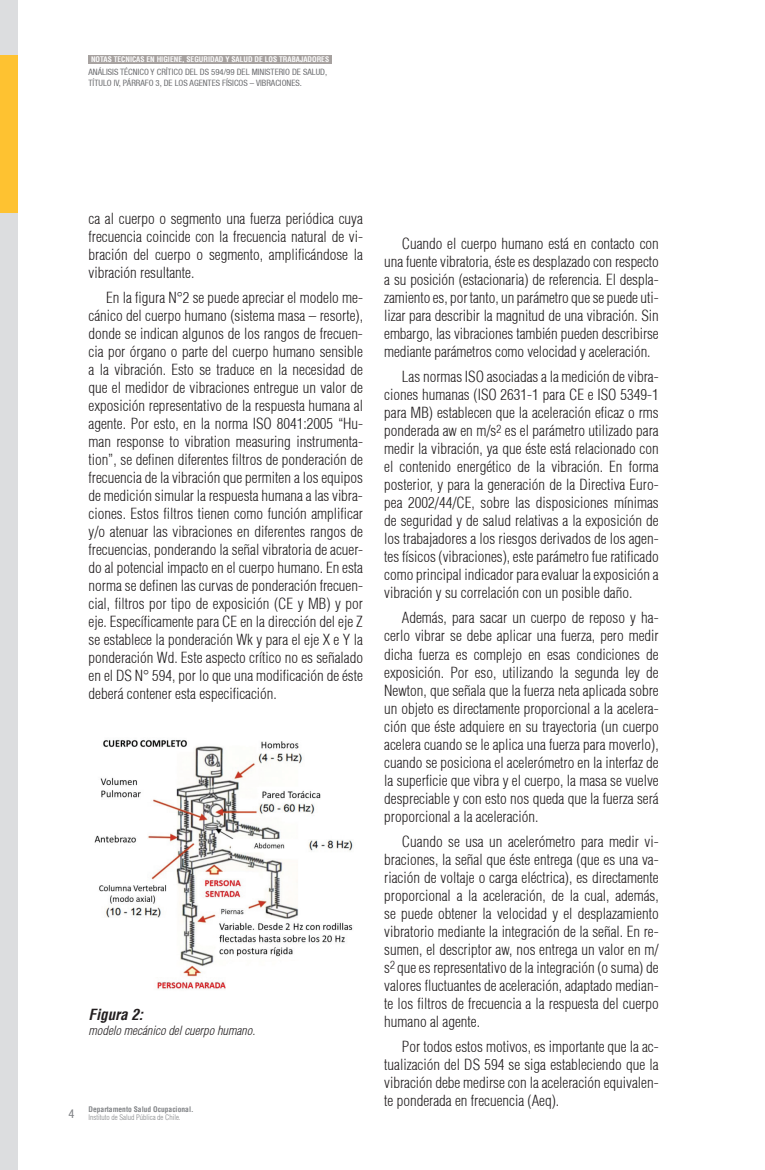
<style>
.page{position:relative;width:765px;height:1170px;background:#fff}
.page>*{position:absolute;margin:0;border:0;box-sizing:border-box;transform-origin:0 0}
.t1{font:300 condensed 15px/18px "Helvetica";color:#231f20;text-align:justify}
.t2{font:italic 700 condensed 15px "Helvetica";color:#231f20}
.t3{font:italic 300 condensed 12.5px "Helvetica";color:#231f20}
.t4{font:condensed 12.5px "Helvetica 57";color:#808285}
.t5{font:condensed 8.75px/10.5px "Helvetica 57";color:#6c6d70}
.t6{font:700 condensed 7.5px "Helvetica";color:#fff}
.t7{font:300 condensed 7.5px "Helvetica";color:#808285}
.t8{font:700 condensed 7.5px "Helvetica";color:#808285}
</style>
<div class="page">
<div style="left:0;top:0;width:18px;height:1169px;background:#dcdddf"></div>
<div style="left:0;top:55px;width:18px;height:158px;background:#fec231"></div>
<div style="left:89px;top:55px;width:243px;height:9px;background:#a7a2a0"></div>
<img style="left:94px;top:740px;width:259px;height:250px">
<p class="t6" style="left:91px;top:55px;width:240px">NOTAS TECNICAS EN HIGIENE, SEGURIDAD Y SALUD DE LOS TRABAJADORES</p>
<p class="t5" style="left:89px;top:67px;width:240px">ANÁLISIS TÉCNICO Y CRÍTICO DEL DS 594/99 DEL MINISTERIO DE SALUD,<br>TÍTULO IV, PÁRRAFO 3, DE LOS AGENTES FÍSICOS – VIBRACIONES.</p>
<p class="t1" style="left:89px;top:209px;width:276px">ca al cuerpo o segmento una fuerza periódica cuya frecuencia coincide con la frecuencia natural de vi&shy;bración del cuerpo o segmento, amplificándose la vibración resultante.</p>
<p class="t1" style="left:89px;top:288px;width:276px;text-indent:18px">En la figura N°2 se puede apreciar el modelo me&shy;cánico del cuerpo humano (sistema masa – resorte), donde se indican algunos de los rangos de frecuen&shy;cia por órgano o parte del cuerpo humano sensible a la vibración. Esto se traduce en la necesidad de que el medidor de vibraciones entregue un valor de exposición representativo de la respuesta humana al agente. Por esto, en la norma ISO 8041:2005 “Hu&shy;man response to vibration measuring instrumenta&shy;tion”, se definen diferentes filtros de ponderación de frecuencia de la vibración que permiten a los equipos de medición simular la respuesta humana a las vibra&shy;ciones. Estos filtros tienen como función amplificar y/o atenuar las vibraciones en diferentes rangos de frecuencias, ponderando la señal vibratoria de acuer&shy;do al potencial impacto en el cuerpo humano. En esta norma se definen las curvas de ponderación frecuen&shy;cial, filtros por tipo de exposición (CE y MB) y por eje. Específicamente para CE en la dirección del eje Z se establece la ponderación Wk y para el eje X e Y la ponderación Wd. Este aspecto crítico no es señalado en el DS N° 594, por lo que una modificación de éste deberá contener esta especificación.</p>
<p class="t2" style="left:89px;top:1005px;width:56px">Figura 2:</p>
<p class="t3" style="left:89px;top:1022px;width:168px">modelo mecánico del cuerpo humano.</p>
<p class="t4" style="left:68px;top:1105px;width:7px">4</p>
<p class="t8" style="left:89px;top:1104px;width:107px">Departamento Salud Ocupacional.</p>
<p class="t7" style="left:89px;top:1112px;width:94px">Instituto de Salud Pública de Chile.</p>
<p class="t1" style="left:384px;top:234px;width:276px;text-indent:18px">Cuando el cuerpo humano está en contacto con una fuente vibratoria, éste es desplazado con respecto a su posición (estacionaria) de referencia. El despla&shy;zamiento es, por tanto, un parámetro que se puede uti&shy;lizar para describir la magnitud de una vibración. Sin embargo, las vibraciones también pueden describirse mediante parámetros como velocidad y aceleración.</p>
<p class="t1" style="left:384px;top:367px;width:276px;text-indent:18px">Las normas ISO asociadas a la medición de vibra&shy;ciones humanas (ISO 2631-1 para CE e ISO 5349-1 para MB) establecen que la aceleración eficaz o rms ponderada aw en m/s<sup>2</sup> es el parámetro utilizado para medir la vibración, ya que éste está relacionado con el contenido energético de la vibración. En forma posterior, y para la generación de la Directiva Euro&shy;pea 2002/44/CE, sobre las disposiciones mínimas de seguridad y de salud relativas a la exposición de los trabajadores a los riesgos derivados de los agen&shy;tes físicos (vibraciones), este parámetro fue ratificado como principal indicador para evaluar la exposición a vibración y su correlación con un posible daño.</p>
<p class="t1" style="left:384px;top:609px;width:276px;text-indent:18px">Además, para sacar un cuerpo de reposo y ha&shy;cerlo vibrar se debe aplicar una fuerza, pero medir dicha fuerza es complejo en esas condiciones de exposición. Por eso, utilizando la segunda ley de Newton, que señala que la fuerza neta aplicada sobre un objeto es directamente proporcional a la acelera&shy;ción que éste adquiere en su trayectoria (un cuerpo acelera cuando se le aplica una fuerza para moverlo), cuando se posiciona el acelerómetro en la interfaz de la superficie que vibra y el cuerpo, la masa se vuelve despreciable y con esto nos queda que la fuerza será proporcional a la aceleración.</p>
<p class="t1" style="left:384px;top:832px;width:276px;text-indent:18px">Cuando se usa un acelerómetro para medir vi&shy;braciones, la señal que éste entrega (que es una va&shy;riación de voltaje o carga eléctrica), es directamente proporcional a la aceleración, de la cual, además, se puede obtener la velocidad y el desplazamiento vibratorio mediante la integración de la señal. En re&shy;sumen, el descriptor aw, nos entrega un valor en m/ s<sup>2</sup> que es representativo de la integración (o suma) de valores fluctuantes de aceleración, adaptado median&shy;te los filtros de frecuencia a la respuesta del cuerpo humano al agente.</p>
<p class="t1" style="left:384px;top:1037px;width:276px;text-indent:18px">Por todos estos motivos, es importante que la ac&shy;tualización del DS 594 se siga estableciendo que la vibración debe medirse con la aceleración equivalen&shy;te ponderada en frecuencia (Aeq).</p>
</div>
